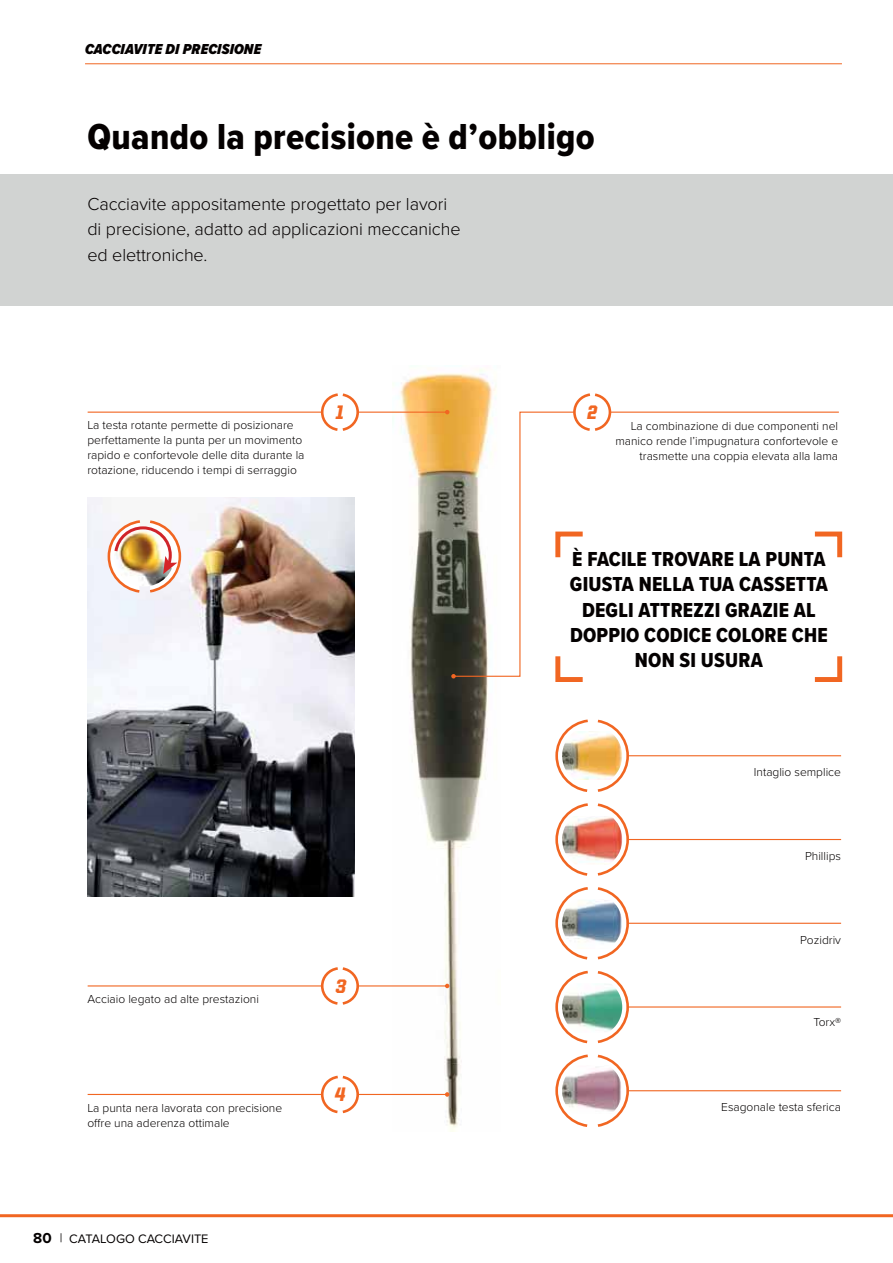
<style>
.page{position:relative;width:893px;height:1263px;background:#fff}
.page>*{position:absolute;margin:0;border:0;box-sizing:border-box;transform-origin:0 0}
.t1{font:37.5px "Proxima Nova Cond Extrabld";letter-spacing:.01em;color:#040000}
.t2{font:21px/25.2px "Proxima Nova Cond Extrabld";letter-spacing:.01em;color:#040000;text-align:center}
.t3{font:900 19.65px "United Italic Semi Cond";color:#f16622}
.t4{font:300 18px/25.5px "Proxima Nova";letter-spacing:-.005em;color:#040000}
.t5{font:italic 900 15px "Proxima Nova Cond";letter-spacing:.01em;color:#040000}
.t6{font:700 15px "Proxima Nova";color:#040000}
.t7{font:12.75px "Proxima Nova";color:#040000}
.t8{font:300 12px/15px "Proxima Nova";color:#040000}
</style>
<div class="page">
<svg style="left:0;top:1214px;width:893px;height:4px;background:#f48c59"></svg>
<hr style="left:85px;top:63px;width:757px;height:1px;background:#f16622">
<hr style="left:579px;top:755px;width:262px;height:1px;background:#f16622">
<hr style="left:579px;top:839px;width:262px;height:1px;background:#f16622">
<hr style="left:579px;top:923px;width:262px;height:1px;background:#f16622">
<hr style="left:579px;top:1006px;width:262px;height:1px;background:#f16622">
<hr style="left:579px;top:1090px;width:262px;height:1px;background:#f16622">
<img style="left:87px;top:498px;width:268px;height:399px">
<div style="left:0;top:174px;width:893px;height:132px;background:#d1d3d2"></div>
<img style="left:392px;top:369px;width:104px;height:762px">
<hr style="left:88px;top:412px;width:359px;height:1px;background:#f16622">
<svg style="left:445px;top:410px;width:4px;height:4px"></svg>
<svg style="left:320px;top:393px;width:40px;height:38px"></svg>
<div style="left:336px;top:404px;width:8px;height:15px;background:#fff"></div>
<hr style="left:88px;top:985px;width:359px;height:1px;background:#f16622">
<svg style="left:445px;top:984px;width:4px;height:4px"></svg>
<svg style="left:320px;top:967px;width:40px;height:38px"></svg>
<div style="left:336px;top:977px;width:10px;height:15px;background:#fff"></div>
<hr style="left:88px;top:1094px;width:359px;height:1px;background:#f16622">
<svg style="left:445px;top:1092px;width:4px;height:5px"></svg>
<svg style="left:320px;top:1075px;width:40px;height:39px"></svg>
<div style="left:335px;top:1086px;width:11px;height:15px;background:#fff"></div>
<img style="left:106px;top:519px;width:76px;height:75px">
<svg style="left:452px;top:411px;width:387px;height:266px"></svg>
<svg style="left:451px;top:674px;width:5px;height:4px"></svg>
<svg style="left:572px;top:393px;width:40px;height:40px"></svg>
<div style="left:587px;top:404px;width:10px;height:15px;background:#fff"></div>
<svg style="left:555px;top:719px;width:75px;height:73px"></svg>
<img style="left:562px;top:731px;width:60px;height:49px">
<svg style="left:555px;top:803px;width:75px;height:73px"></svg>
<img style="left:562px;top:816px;width:60px;height:48px">
<svg style="left:555px;top:887px;width:75px;height:73px"></svg>
<img style="left:562px;top:899px;width:60px;height:50px">
<svg style="left:555px;top:970px;width:75px;height:74px"></svg>
<img style="left:562px;top:983px;width:60px;height:49px">
<svg style="left:555px;top:1054px;width:75px;height:73px"></svg>
<img style="left:562px;top:1065px;width:60px;height:49px">
<svg style="left:553px;top:529px;width:35px;height:33px"></svg>
<svg style="left:810px;top:529px;width:33px;height:33px"></svg>
<svg style="left:553px;top:651px;width:35px;height:31px"></svg>
<svg style="left:810px;top:651px;width:33px;height:31px"></svg>
<p class="t5" style="left:85px;top:44px;width:178px">CACCIAVITE DI PRECISIONE</p>
<h1 class="t1" style="left:87px;top:122px;width:509px">Quando la precisione è d’obbligo</h1>
<h3 class="t4" style="left:87px;top:193px;width:375px">Cacciavite appositamente progettato per lavori di precisione, adatto ad applicazioni meccaniche ed elettroniche.</h3>
<p class="t8" style="left:87px;top:419px;width:219px">La testa rotante permette di posizionare perfettamente la punta per un movimento rapido e confortevole delle dita durante la rotazione, riducendo i tempi di serraggio</p>
<h3 class="t3" style="left:336px;top:401px;width:10px">1</h3>
<p class="t8" style="left:87px;top:993px;width:173px">Acciaio legato ad alte prestazioni</p>
<p class="t8" style="left:87px;top:1102px;width:196px">La punta nera lavorata con precisione offre una aderenza ottimale</p>
<p class="t6" style="left:33px;top:1229px;width:20px">80</p>
<p class="t7" style="left:60px;top:1233px;width:150px">| CATALOGO CACCIAVITE</p>
<h3 class="t3" style="left:336px;top:975px;width:12px">3</h3>
<h3 class="t3" style="left:335px;top:1084px;width:12px">4</h3>
<h3 class="t3" style="left:587px;top:401px;width:12px">2</h3>
<p class="t8" style="left:615px;top:419px;width:224px;text-align:right">La combinazione di due componenti nel manico rende l’impugnatura confortevole e trasmette una coppia elevata alla lama</p>
<h2 class="t2" style="left:570px;top:549px;width:259px">È FACILE TROVARE LA PUNTA<br>GIUSTA NELLA TUA CASSETTA<br>DEGLI ATTREZZI GRAZIE AL<br>DOPPIO CODICE COLORE CHE<br>NON SI USURA</h2>
<p class="t8" style="left:754px;top:766px;width:89px">Intaglio semplice</p>
<p class="t8" style="left:805px;top:850px;width:37px">Phillips</p>
<p class="t8" style="left:800px;top:934px;width:42px">Pozidriv</p>
<p class="t8" style="left:813px;top:1016px;width:29px">Torx®</p>
<p class="t8" style="left:721px;top:1100px;width:121px">Esagonale testa sferica</p>
</div>
